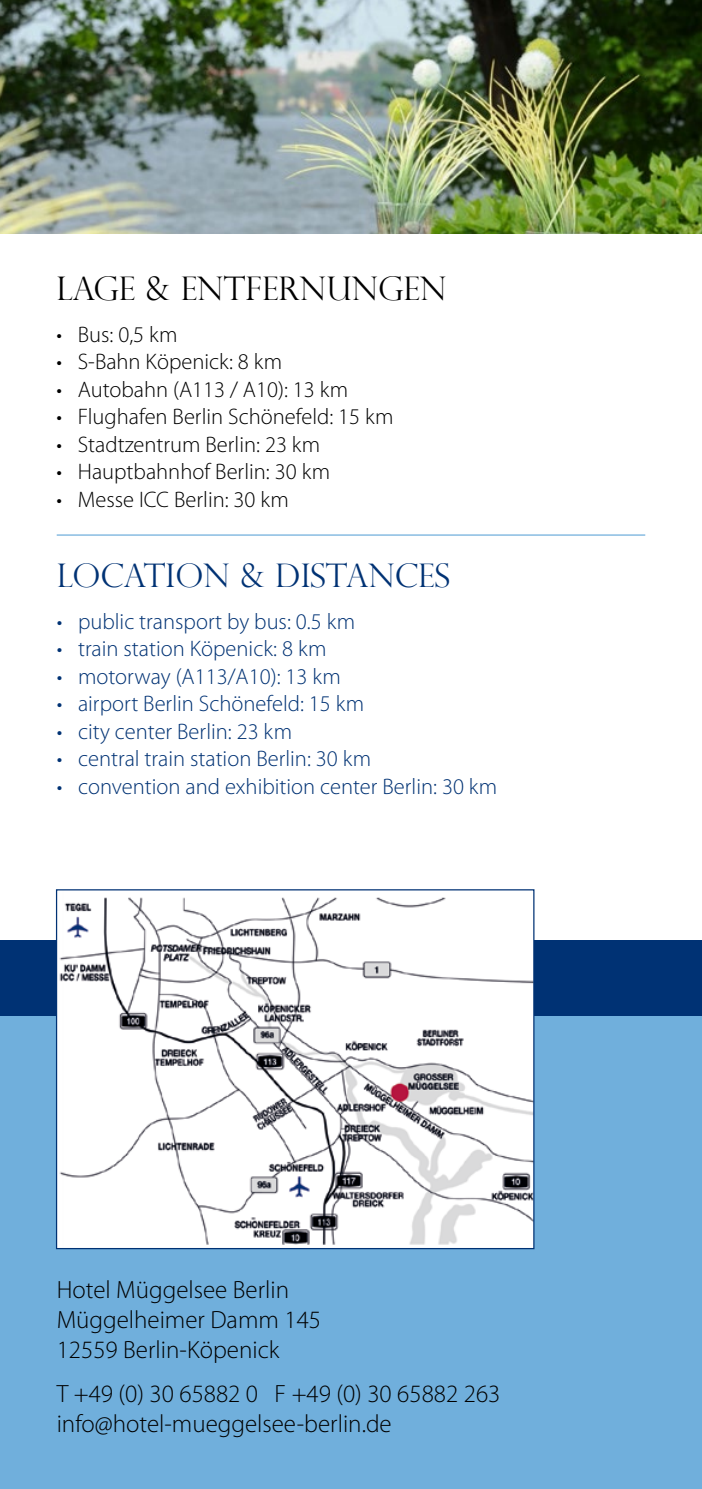
<style>
.page{position:relative;width:702px;height:1489px;background:#fff}
.page>*{position:absolute;margin:0;border:0;box-sizing:border-box;transform-origin:0 0}
.t1{font:300 32.5px "Perpetua Titling";color:#003274}
.t2{font:300 32.5px "Perpetua Titling";color:#000}
.t3{font:300 25px/30px "Myriad Pro";color:#000}
.t4{font:300 22.5px "Myriad Pro";color:#003274}
.t5{font:300 22.5px "Myriad Pro";color:#000}
</style>
<div class="page">
<div style="left:0;top:1013px;width:702px;height:475px;background:#70afdc"></div>
<div style="left:0;top:940px;width:702px;height:75px;background:#003274"></div>
<img style="left:0;top:0;width:702px;height:234px">
<hr style="left:57px;top:534px;width:588px;height:1px;background:#70afdc">
<img style="left:58px;top:897px;width:474px;height:350px">
<h1 class="t2" style="left:57px;top:269px;width:391px">LAGE &amp; ENTFERNUNGEN</h1>
<p class="t5" style="left:57px;top:320px;width:123px">• Bus: 0,5 km</p>
<p class="t5" style="left:57px;top:348px;width:227px">• S-Bahn Köpenick: 8 km</p>
<p class="t5" style="left:57px;top:375px;width:293px">• Autobahn (A113 / A10): 13 km</p>
<p class="t5" style="left:57px;top:403px;width:338px">• Flughafen Berlin Schönefeld: 15 km</p>
<p class="t5" style="left:57px;top:430px;width:265px">• Stadtzentrum Berlin: 23 km</p>
<p class="t5" style="left:57px;top:458px;width:275px">• Hauptbahnhof Berlin: 30 km</p>
<p class="t5" style="left:57px;top:485px;width:234px">• Messe ICC Berlin: 30 km</p>
<h1 class="t1" style="left:57px;top:555px;width:395px">LOCATION &amp; DISTANCES</h1>
<p class="t4" style="left:57px;top:607px;width:300px">• public transport by bus: 0.5 km</p>
<p class="t4" style="left:57px;top:635px;width:271px">• train station Köpenick: 8 km</p>
<p class="t4" style="left:57px;top:662px;width:285px">• motorway (A113/A10): 13 km</p>
<p class="t4" style="left:57px;top:690px;width:309px">• airport Berlin Schönefeld: 15 km</p>
<p class="t4" style="left:57px;top:717px;width:237px">• city center Berlin: 23 km</p>
<p class="t4" style="left:57px;top:745px;width:316px">• central train station Berlin: 30 km</p>
<p class="t4" style="left:57px;top:772px;width:442px">• convention and exhibition center Berlin: 30 km</p>
<p class="t3" style="left:57px;top:1274px;width:266px">Hotel Müggelsee Berlin<br>Müggelheimer Damm 145<br>12559 Berlin-Köpenick</p>
<p class="t3" style="left:57px;top:1378px;width:445px">T +49 (0) 30 65882 0 F +49 (0) 30 65882 263 info@hotel-mueggelsee-berlin.de</p>
</div>
